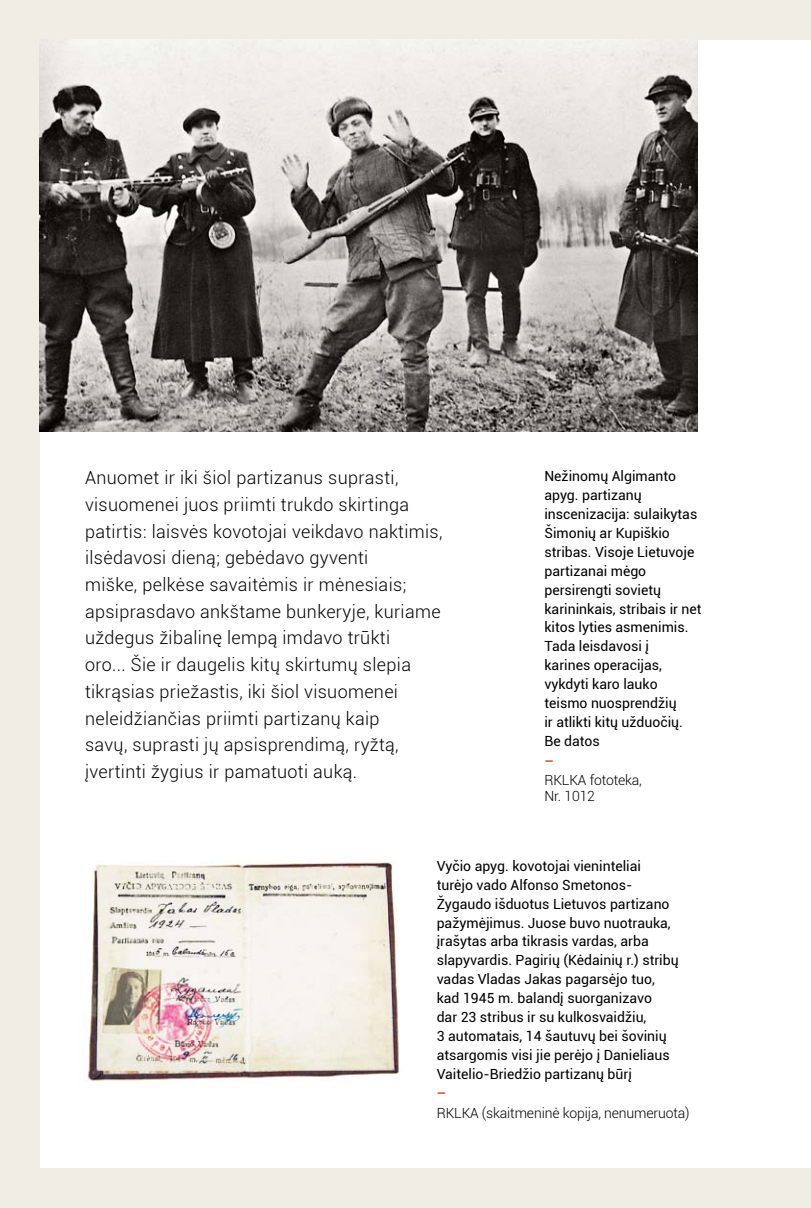
<style>
.page{position:relative;width:811px;height:1208px;background:#fff}
.page>*{position:absolute;margin:0;border:0;box-sizing:border-box;transform-origin:0 0}
.t1{font:300 18px/26.6px "Roboto";letter-spacing:.02em;color:#000}
.t2{font:14px/19px "Roboto";color:#000}
.t3{font:300 14px/16.8px "Roboto";letter-spacing:-.01em;color:#000}
.t4{font:700 14px "Roboto";color:#cc5e3b}
</style>
<div class="page">
<div style="left:0;top:0;width:811px;height:40px;background:#efede4"></div>
<div style="left:0;top:1168px;width:811px;height:40px;background:#efede4"></div>
<div style="left:0;top:0;width:40px;height:1208px;background:#efede4"></div>
<img style="left:40px;top:40px;width:657px;height:391px">
<img style="left:87px;top:860px;width:312px;height:221px">
<p class="t1" style="left:85px;top:464px;width:359px">Anuomet ir iki šiol partizanus suprasti, visuomenei juos priimti trukdo skirtinga patirtis: laisvės kovotojai veikdavo naktimis, ilsėdavosi dieną; gebėdavo gyventi<br>miške, pelkėse savaitėmis ir mėnesiais; apsiprasdavo ankštame bunkeryje, kuriame uždegus žibalinę lempą imdavo trūkti<br>oro... Šie ir daugelis kitų skirtumų slepia tikrąsias priežastis, iki šiol visuomenei neleidžiančias priimti partizanų kaip<br>savų, suprasti jų apsisprendimą, ryžtą, įvertinti žygius ir pamatuoti auką.</p>
<p class="t2" style="left:544px;top:466px;width:159px">Nežinomų Algimanto apyg. partizanų inscenizacija: sulaikytas<br>Šimonių ar Kupiškio stribas. Visoje Lietuvoje partizanai mėgo persirengti sovietų karininkais, stribais ir net kitos lyties asmenimis.<br>Tada leisdavosi į<br>karines operacijas, vykdyti karo lauko teismo nuosprendžių<br>ir atlikti kitų užduočių.<br>Be datos</p>
<p class="t4" style="left:544px;top:750px;width:11px">–</p>
<p class="t3" style="left:544px;top:770px;width:99px">RKLKA fototeka,<br>Nr. 1012</p>
<p class="t2" style="left:437px;top:856px;width:243px">Vyčio apyg. kovotojai vieninteliai turėjo vado Alfonso Smetonos-Žygaudo išduotus Lietuvos partizano pažymėjimus. Juose buvo nuotrauka, įrašytas arba tikrasis vardas, arba slapyvardis. Pagirių (Kėdainių r.) stribų vadas Vladas Jakas pagarsėjo tuo, kad 1945 m. balandį suorganizavo<br>dar 23 stribus ir su kulkosvaidžiu,<br>3 automatais, 14 šautuvų bei šovinių atsargomis visi jie perėjo į Danieliaus Vaitelio-Briedžio partizanų būrį</p>
<p class="t4" style="left:437px;top:1083px;width:11px">–</p>
<p class="t3" style="left:437px;top:1103px;width:254px">RKLKA (skaitmeninė kopija, nenumeruota)</p>
</div>
